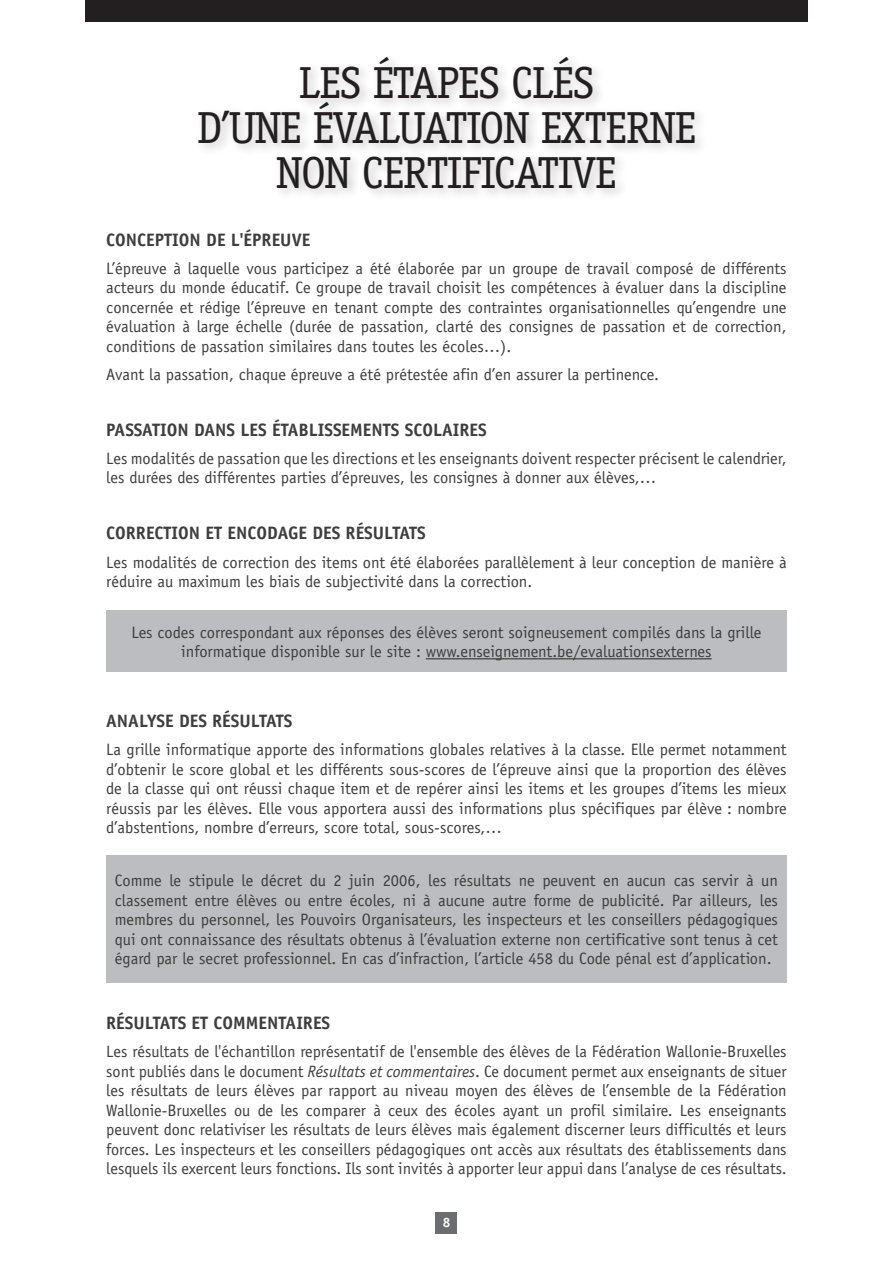
<style>
.page{position:relative;width:893px;height:1263px;background:#fff}
.page>*{position:absolute;margin:0;border:0;box-sizing:border-box;transform-origin:0 0}
.t1{font:45px "Officina Serif";letter-spacing:-.025em;color:#231f20}
.Q_-_QUESTION{font:700 18px "Officina Sans";color:#3e3e3f}
.Q_-_QUESTION-2{font:16.5px/19.5px "Officina Sans";color:#3e3e3f;text-align:justify}
.t2{font:700 13.5px "Officina Serif";color:#fff}
.s1{font-style:italic}
</style>
<div class="page">
<div style="left:436px;top:1212px;width:21px;height:21px;background:#6c6d70"></div>
<div style="left:194px;top:53px;width:514px;height:148px;background:#231f20;opacity:.25"></div>
<div style="left:106px;top:610px;width:681px;height:62px;background:#bcbdc0"></div>
<hr style="left:426px;top:658px;width:286px;height:1px;background:#231f20">
<div style="left:106px;top:855px;width:681px;height:128px;background:#bcbdc0"></div>
<div style="left:85px;top:0;width:723px;height:21px;background:#231f20"></div>
<p class="t1" style="left:299px;top:56px;width:297px">LES ÉTAPES CLÉS</p>
<p class="t1" style="left:197px;top:101px;width:501px">D’UNE ÉVALUATION EXTERNE</p>
<p class="t1" style="left:276px;top:146px;width:342px">NON CERTIFICATIVE</p>
<p class="Q_-_QUESTION" style="left:106px;top:229px;width:206px">CONCEPTION DE L'ÉPREUVE</p>
<p class="Q_-_QUESTION-2" style="left:106px;top:259px;width:682px">L’épreuve à laquelle vous participez a été élaborée par un groupe de travail composé de différents acteurs du monde éducatif. Ce groupe de travail choisit les compétences à évaluer dans la discipline concernée et rédige l’épreuve en tenant compte des contraintes organisationnelles qu’engendre une évaluation à large échelle (durée de passation, clarté des consignes de passation et de correction, conditions de passation similaires dans toutes les écoles…).</p>
<p class="Q_-_QUESTION-2" style="left:106px;top:365px;width:554px">Avant la passation, chaque épreuve a été prétestée afin d’en assurer la pertinence.</p>
<p class="Q_-_QUESTION" style="left:106px;top:419px;width:382px">PASSATION DANS LES ÉTABLISSEMENTS SCOLAIRES</p>
<p class="Q_-_QUESTION-2" style="left:106px;top:449px;width:682px">Les modalités de passation que les directions et les enseignants doivent respecter précisent le calendrier, les durées des différentes parties d’épreuves, les consignes à donner aux élèves,…</p>
<p class="Q_-_QUESTION" style="left:106px;top:522px;width:321px">CORRECTION ET ENCODAGE DES RÉSULTATS</p>
<p class="Q_-_QUESTION-2" style="left:106px;top:552px;width:682px">Les modalités de correction des items ont été élaborées parallèlement à leur conception de manière à réduire au maximum les biais de subjectivité dans la correction.</p>
<p class="Q_-_QUESTION-2" style="left:131px;top:622px;width:632px;text-align:center">Les codes correspondant aux réponses des élèves seront soigneusement compilés dans la grille informatique disponible sur le site : www.enseignement.be/evaluationsexternes</p>
<p class="Q_-_QUESTION" style="left:106px;top:710px;width:188px">ANALYSE DES RÉSULTATS</p>
<p class="Q_-_QUESTION-2" style="left:106px;top:740px;width:682px">La grille informatique apporte des informations globales relatives à la classe. Elle permet notamment d’obtenir le score global et les différents sous-scores de l’épreuve ainsi que la proportion des élèves de la classe qui ont réussi chaque item et de repérer ainsi les items et les groupes d’items les mieux réussis par les élèves. Elle vous apportera aussi des informations plus spécifiques par élève : nombre d’abstentions, nombre d’erreurs, score total, sous-scores,…</p>
<p class="Q_-_QUESTION-2" style="left:115px;top:871px;width:665px">Comme le stipule le décret du 2 juin 2006, les résultats ne peuvent en aucun cas servir à un classement entre élèves ou entre écoles, ni à aucune autre forme de publicité. Par ailleurs, les membres du personnel, les Pouvoirs Organisateurs, les inspecteurs et les conseillers pédagogiques qui ont connaissance des résultats obtenus à l’évaluation externe non certificative sont tenus à cet égard par le secret professionnel. En cas d’infraction, l’article 458 du Code pénal est d’application.</p>
<p class="Q_-_QUESTION" style="left:106px;top:1012px;width:225px">RÉSULTATS ET COMMENTAIRES</p>
<p class="Q_-_QUESTION-2" style="left:106px;top:1042px;width:682px">Les résultats de l'échantillon représentatif de l'ensemble des élèves de la Fédération Wallonie-Bruxelles sont publiés dans le document <span class="s1">Résultats et commentaires</span>. Ce document permet aux enseignants de situer les résultats de leurs élèves par rapport au niveau moyen des élèves de l’ensemble de la Fédération Wallonie-Bruxelles ou de les comparer à ceux des écoles ayant un profil similaire. Les enseignants peuvent donc relativiser les résultats de leurs élèves mais également discerner leurs difficultés et leurs forces. Les inspecteurs et les conseillers pédagogiques ont accès aux résultats des établissements dans lesquels ils exercent leurs fonctions. Ils sont invités à apporter leur appui dans l’analyse de ces résultats.</p>
<p class="t2" style="left:443px;top:1214px;width:9px">8</p>
</div>
